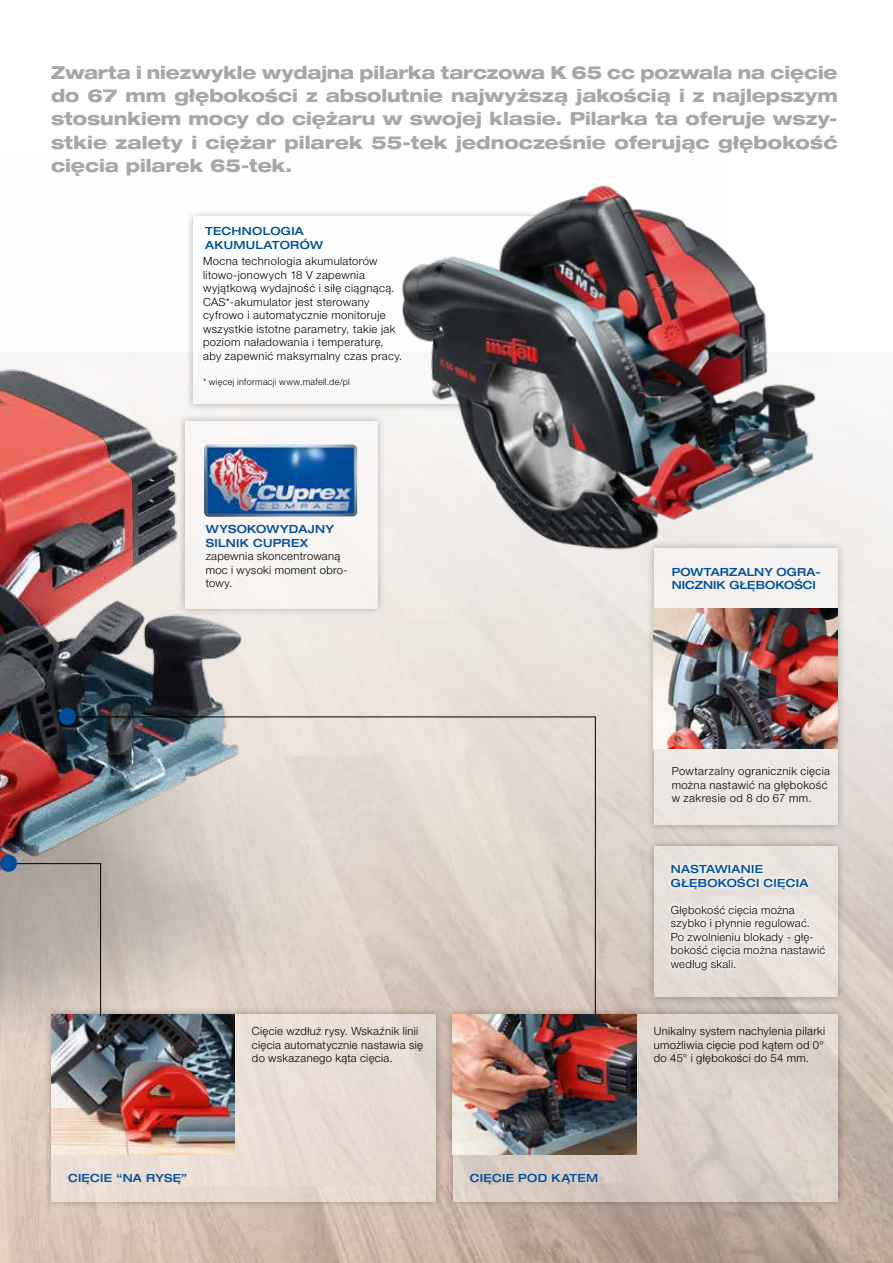
<style>
.page{position:relative;width:893px;height:1263px;background:#fff}
.page>*{position:absolute;margin:0;border:0;box-sizing:border-box;transform-origin:0 0}
.t1{font:800 expanded 18px/23.4px "Helvetica Neue LT Pro";color:#a7a7a8;text-align:justify;scale:.96 1}
.t2{font:300 11.25px/13.5px "Helvetica Neue LT Pro";letter-spacing:.025em;color:#000}
.t3{font:300 11.25px/13.5px "Helvetica Neue LT Pro";letter-spacing:.035em;color:#020103}
.t4{font:500 expanded 11.25px/13.5px "Helvetica Neue LT Pro";letter-spacing:.02em;color:#004e9a}
.t5{font:500 expanded 11.25px/13.5px "Helvetica Neue LT Pro";letter-spacing:.025em;color:#005292}
.t6{font:300 9px "Helvetica Neue LT Pro";letter-spacing:.035em;color:#020103}
</style>
<div class="page">
<img style="left:0;top:352px;width:893px;height:911px">
<div style="left:177px;top:413px;width:208px;height:203px;background:#000;opacity:.7"></div>
<div style="left:185px;top:421px;width:192px;height:187px;background:#f7f4f2"></div>
<div style="left:646px;top:838px;width:199px;height:167px;background:#000;opacity:.7"></div>
<div style="left:654px;top:846px;width:184px;height:151px;background:#e7e0db"></div>
<div style="left:44px;top:1006px;width:400px;height:203px;background:#000;opacity:.7"></div>
<div style="left:51px;top:1014px;width:385px;height:187px;background:#e9ddd4"></div>
<div style="left:445px;top:1006px;width:401px;height:203px;background:#000;opacity:.7"></div>
<div style="left:453px;top:1014px;width:385px;height:187px;background:linear-gradient(to bottom,#dfd6d0,#d6cac1)"></div>
<div style="left:646px;top:541px;width:199px;height:291px;background:#000;opacity:.7"></div>
<div style="left:654px;top:549px;width:184px;height:276px;background:#eee9e5"></div>
<img style="left:51px;top:1015px;width:184px;height:139px">
<img style="left:453px;top:1014px;width:184px;height:140px">
<img style="left:204px;top:444px;width:153px;height:73px">
<img style="left:654px;top:608px;width:184px;height:140px">
<div style="left:0;top:854px;width:17px;height:18px;background:#004e9a;border-radius:50%"></div>
<svg style="left:75px;top:716px;width:521px;height:299px;background:#d0c7c0"></svg>
<div style="left:59px;top:708px;width:17px;height:17px;background:#004e9a;border-radius:50%"></div>
<div style="left:186px;top:209px;width:358px;height:203px;background:#000;opacity:.7"></div>
<div style="left:193px;top:217px;width:343px;height:187px;background:#fff"></div>
<img style="left:383px;top:185px;width:456px;height:395px">
<svg style="left:16px;top:863px;width:85px;height:154px;background:#b6aba4"></svg>
<svg style="left:670px;top:903px;width:157px;height:71px"></svg>
<svg style="left:669px;top:863px;width:140px;height:27px;fill:#f0ece9"></svg>
<div style="left:199px;top:253px;width:207px;height:138px;background:#fff"></div>
<p class="t1" style="left:51px;top:60px;width:821px">Zwarta i niezwykle wydajna pilarka tarczowa K 65 cc pozwala na cięcie do 67 mm głębokości z absolutnie najwyższą jakością i z najlepszym stosunkiem mocy do ciężaru w swojej klasie. Pilarka ta oferuje wszy&shy;stkie zalety i ciężar pilarek 55-tek jednocześnie oferując głębokość cięcia pilarek 65-tek.</p>
<p class="t5" style="left:205px;top:224px;width:119px">TECHNOLOGIA<br>AKUMULATORÓW</p>
<p class="t3" style="left:203px;top:254px;width:201px">Mocna technologia akumulatorów litowo-jonowych 18 V zapewnia wyjątkową wydajność i siłę ciągnącą.<br>CAS*-akumulator jest sterowany cyfrowo i automatycznie monitoruje wszystkie istotne parametry, takie jak poziom naładowania i temperaturę, aby zapewnić maksymalny czas pracy.</p>
<p class="t6" style="left:203px;top:377px;width:148px">* więcej informacji www.mafell.de/pl</p>
<p class="t4" style="left:206px;top:522px;width:130px">WYSOKOWYDAJNY<br>SILNIK CUPREX</p>
<p class="t2" style="left:206px;top:549px;width:143px">zapewnia skoncentrowaną moc i wysoki moment obro&shy;towy.</p>
<p class="t4" style="left:672px;top:564px;width:151px">POWTARZALNY OGRA-<br>NICZNIK GŁĘBOKOŚCI</p>
<p class="t2" style="left:672px;top:764px;width:160px">Powtarzalny ogranicznik cięcia można nastawić na głębokość w zakresie od 8 do 67 mm.</p>
<p class="t4" style="left:671px;top:862px;width:139px">NASTAWIANIE<br>GŁĘBOKOŚCI CIĘCIA</p>
<p class="t2" style="left:671px;top:903px;width:155px">Głębokość cięcia można szybko i płynnie regulować.<br>Po zwolnieniu blokady - głę&shy;bokość cięcia można nastawić według skali.</p>
<p class="t2" style="left:252px;top:1024px;width:169px">Cięcie wzdłuż rysy. Wskaźnik linii cięcia automatycznie nastawia się do wskazanego kąta cięcia.</p>
<p class="t2" style="left:654px;top:1024px;width:173px">Unikalny system nachylenia pilarki umożliwia cięcie pod kątem od 0° do 45° i głębokości do 54 mm.</p>
<p class="t4" style="left:68px;top:1171px;width:121px">CIĘCIE “NA RYSĘ”</p>
<p class="t4" style="left:470px;top:1171px;width:130px">CIĘCIE POD KĄTEM</p>
</div>
